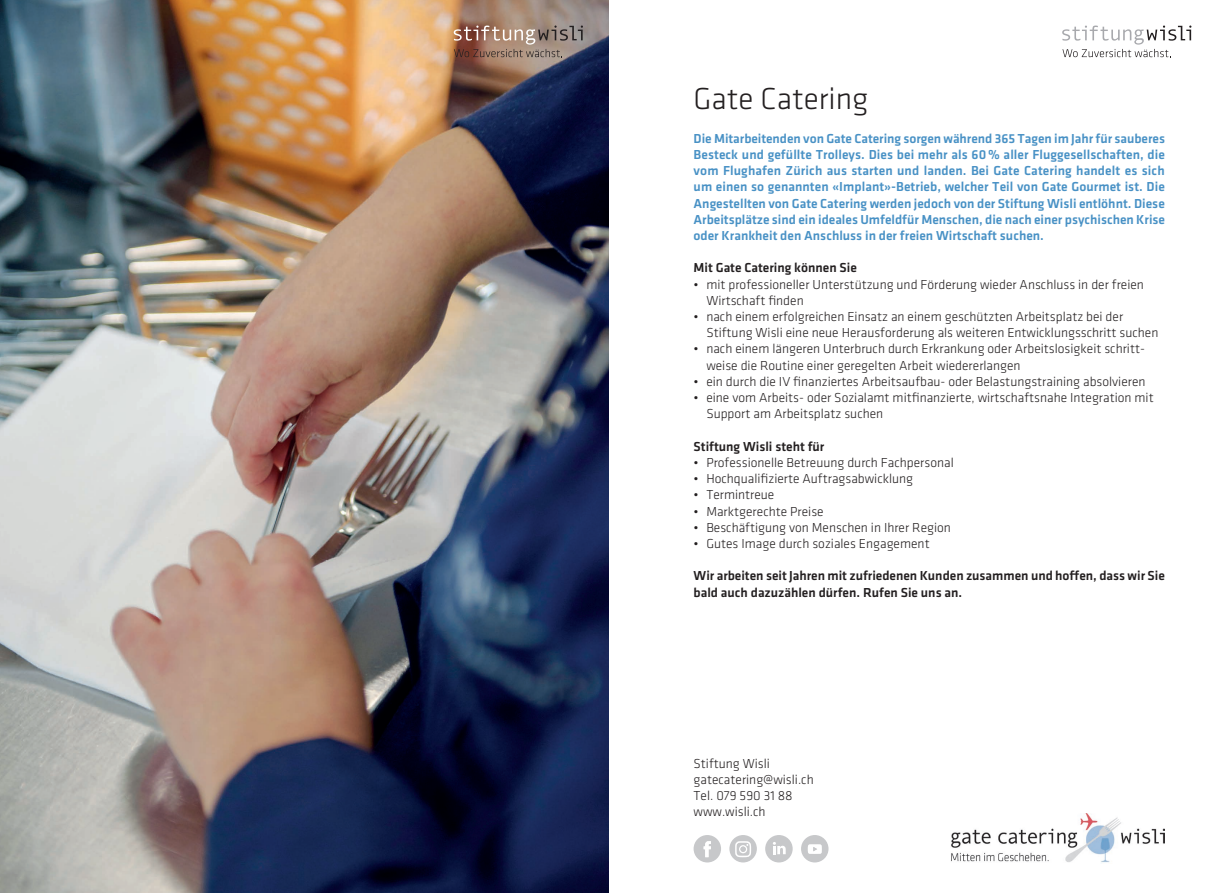
<style>
.page{position:relative;width:1217px;height:893px;background:#fff}
.page>*{position:absolute;margin:0;border:0;box-sizing:border-box;transform-origin:0 0}
.t1{font:300 31.5px "Klavika";color:#231f20}
.t2{font:300 13.5px/16.2px "Klavika";color:#231f20}
.t3{font:500 13.5px/16.2px "Klavika";color:#4891c5;text-align:justify}
.t4{font:500 13.5px/16.2px "Klavika";color:#231f20}
</style>
<div class="page">
<img style="left:0;top:0;width:608px;height:893px">
<svg style="left:453px;top:26px;width:130px;height:31px;background:#9a7f72"></svg>
<img style="left:951px;top:814px;width:212px;height:49px">
<svg style="left:1062px;top:26px;width:129px;height:31px"></svg>
<svg style="left:693px;top:835px;width:28px;height:27px"></svg>
<div style="left:729px;top:835px;width:27px;height:27px;background:#c7c8ca;border-radius:50%"></div>
<div style="left:765px;top:835px;width:27px;height:27px;background:#c7c8ca;border-radius:50%"></div>
<svg style="left:735px;top:841px;width:16px;height:16px"></svg>
<svg style="left:773px;top:842px;width:12px;height:12px"></svg>
<div style="left:800px;top:835px;width:28px;height:27px;background:#c7c8ca;border-radius:50%"></div>
<svg style="left:807px;top:844px;width:14px;height:10px"></svg>
<h1 class="t1" style="left:693px;top:79px;width:176px">Gate Catering</h1>
<p class="t3" style="left:693px;top:130px;width:473px">Die Mitarbeitenden von Gate Catering sorgen während 365 Tagen im Jahr für sauberes Besteck und gefüllte Trolleys. Dies bei mehr als 60% aller Fluggesellschaften, die vom Flughafen Zürich aus starten und landen. Bei Gate Catering handelt es sich um einen so genannten «Implant»-Betrieb, welcher Teil von Gate Gourmet ist. Die Angestellten von Gate Catering werden jedoch von der Stiftung Wisli entlöhnt. Diese Arbeitsplätze sind ein ideales Umfeldfür Menschen, die nach einer psychischen Krise oder Krankheit den Anschluss in der freien Wirtschaft suchen.</p>
<p class="t4" style="left:693px;top:260px;width:165px">Mit Gate Catering können Sie</p>
<p class="t2" style="left:706px;top:276px;width:439px;text-indent:-13px">• mit professioneller Unterstützung und Förderung wieder Anschluss in der freien<br>Wirtschaft finden</p>
<p class="t2" style="left:706px;top:308px;width:453px;text-indent:-13px">• nach einem erfolgreichen Einsatz an einem geschützten Arbeitsplatz bei der<br>Stiftung Wisli eine neue Herausforderung als weiteren Entwicklungsschritt suchen</p>
<p class="t2" style="left:706px;top:341px;width:440px;text-indent:-13px">• nach einem längeren Unterbruch durch Erkrankung oder Arbeitslosigkeit schritt&shy;weise die Routine einer geregelten Arbeit wiedererlangen</p>
<p class="t2" style="left:693px;top:373px;width:453px">• ein durch die IV finanziertes Arbeitsaufbau- oder Belastungstraining absolvieren</p>
<p class="t2" style="left:706px;top:389px;width:449px;text-indent:-13px">• eine vom Arbeits- oder Sozialamt mitfinanzierte, wirtschaftsnahe Integration mit<br>Support am Arbeitsplatz suchen</p>
<p class="t4" style="left:693px;top:438px;width:132px">Stiftung Wisli steht für</p>
<p class="t2" style="left:693px;top:454px;width:261px">• Professionelle Betreuung durch Fachpersonal</p>
<p class="t2" style="left:693px;top:470px;width:221px">• Hochqualifizierte Auftragsabwicklung</p>
<p class="t2" style="left:693px;top:487px;width:82px">• Termintreue</p>
<p class="t2" style="left:693px;top:503px;width:132px">• Marktgerechte Preise</p>
<p class="t2" style="left:693px;top:519px;width:259px">• Beschäftigung von Menschen in Ihrer Region</p>
<p class="t2" style="left:693px;top:535px;width:237px">• Gutes Image durch soziales Engagement</p>
<p class="t4" style="left:693px;top:567px;width:472px">Wir arbeiten seit Jahren mit zufriedenen Kunden zusammen und hoffen, dass wir Sie bald auch dazuzählen dürfen. Rufen Sie uns an.</p>
<p class="t2" style="left:693px;top:755px;width:122px">Stiftung Wisli gatecatering@wisli.ch<br>Tel. 079 590 31 88 www.wisli.ch</p>
</div>
